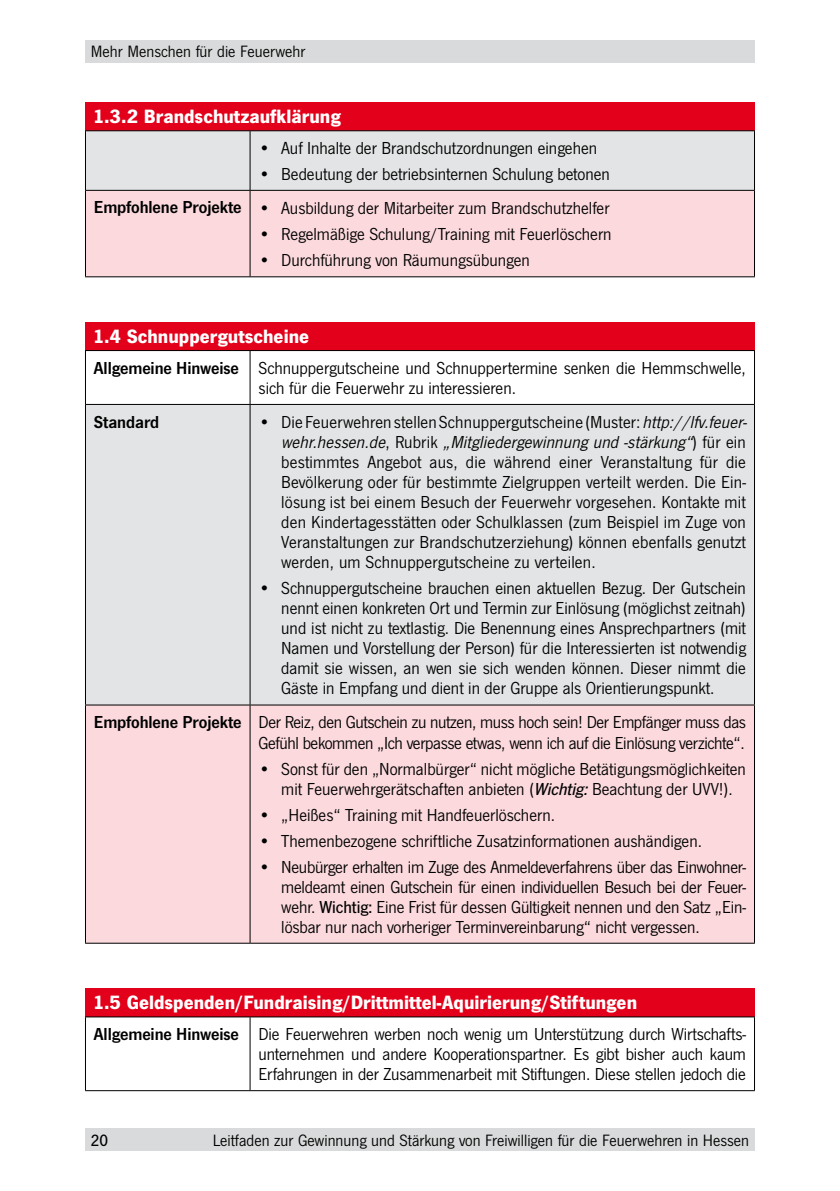
<style>
.page{position:relative;width:840px;height:1191px;background:#fff}
.page>*{position:absolute;margin:0;border:0;box-sizing:border-box;transform-origin:0 0}
.t1{font:700 20px "News Got T";color:#fff}
.t2{font:18px/20px "News Got T";color:#000;text-align:justify}
.t3{font:18px/20px "News Got T";letter-spacing:-.02em;color:#000;text-align:right}
.t4{font:600 18px "News Got T";letter-spacing:-.005em;color:#000}
.t5{font:17px "News Got T";color:#000}
.t6{font:500 17px "News Got T";color:#000}
.s1{font-weight:600}
.s2{font-style:italic}
.s3{font-weight:500;font-style:italic}
.s4{font-weight:500}
</style>
<div class="page">
<div style="left:85px;top:1128px;width:669px;height:23px;background:#d9dadb"></div>
<div style="left:85px;top:40px;width:669px;height:22px;background:#d9dadb"></div>
<div style="left:85px;top:102px;width:669px;height:28px;background:#e2001a"></div>
<div style="left:85px;top:322px;width:669px;height:28px;background:#e2001a"></div>
<div style="left:85px;top:988px;width:669px;height:28px;background:#e2001a"></div>
<div style="left:86px;top:131px;width:667px;height:59px;background:#e3e4e5"></div>
<div style="left:86px;top:191px;width:667px;height:85px;background:#fbd9dd"></div>
<hr style="left:85px;top:130px;width:165px;height:1px;background:#000">
<hr style="left:85px;top:131px;width:1px;height:59px;background:#000">
<hr style="left:250px;top:130px;width:504px;height:1px;background:#000">
<hr style="left:249px;top:131px;width:1px;height:59px;background:#000">
<hr style="left:753px;top:131px;width:1px;height:59px;background:#000">
<hr style="left:85px;top:190px;width:165px;height:1px;background:#000">
<hr style="left:85px;top:191px;width:1px;height:85px;background:#000">
<hr style="left:250px;top:190px;width:504px;height:1px;background:#000">
<hr style="left:249px;top:191px;width:1px;height:85px;background:#000">
<hr style="left:753px;top:191px;width:1px;height:85px;background:#000">
<hr style="left:85px;top:276px;width:165px;height:1px;background:#000">
<hr style="left:250px;top:276px;width:504px;height:1px;background:#000">
<div style="left:86px;top:405px;width:667px;height:299px;background:#e3e4e5"></div>
<div style="left:86px;top:705px;width:667px;height:238px;background:#fbd9dd"></div>
<hr style="left:85px;top:350px;width:165px;height:1px;background:#000">
<hr style="left:85px;top:351px;width:1px;height:53px;background:#000">
<hr style="left:250px;top:350px;width:504px;height:1px;background:#000">
<hr style="left:249px;top:351px;width:1px;height:53px;background:#000">
<hr style="left:753px;top:351px;width:1px;height:53px;background:#000">
<hr style="left:85px;top:404px;width:165px;height:1px;background:#000">
<hr style="left:85px;top:405px;width:1px;height:299px;background:#000">
<hr style="left:250px;top:404px;width:504px;height:1px;background:#000">
<hr style="left:249px;top:405px;width:1px;height:299px;background:#000">
<hr style="left:753px;top:405px;width:1px;height:299px;background:#000">
<hr style="left:85px;top:704px;width:165px;height:1px;background:#000">
<hr style="left:85px;top:705px;width:1px;height:238px;background:#000">
<hr style="left:250px;top:704px;width:504px;height:1px;background:#000">
<hr style="left:249px;top:705px;width:1px;height:238px;background:#000">
<hr style="left:753px;top:705px;width:1px;height:238px;background:#000">
<hr style="left:85px;top:943px;width:165px;height:1px;background:#000">
<hr style="left:250px;top:943px;width:504px;height:1px;background:#000">
<hr style="left:85px;top:1016px;width:165px;height:1px;background:#000">
<hr style="left:85px;top:1017px;width:1px;height:73px;background:#000">
<hr style="left:250px;top:1016px;width:504px;height:1px;background:#000">
<hr style="left:249px;top:1017px;width:1px;height:73px;background:#000">
<hr style="left:753px;top:1017px;width:1px;height:73px;background:#000">
<hr style="left:85px;top:1090px;width:165px;height:1px;background:#000">
<hr style="left:250px;top:1090px;width:504px;height:1px;background:#000">
<p class="t5" style="left:91px;top:42px;width:216px">Mehr Menschen für die Feuerwehr</p>
<p class="t1" style="left:93px;top:104px;width:249px">1.3.2 Brandschutzaufklärung</p>
<p class="t2" style="left:258px;top:138px;width:340px">• Auf Inhalte der Brandschutzordnungen eingehen</p>
<p class="t2" style="left:94px;top:157px;width:517px;line-height:33.6px;text-align:right">• Bedeutung der betriebsinternen Schulung betonen<br><span class="s1">Empfohlene Projekte</span> • Ausbildung der Mitarbeiter zum Brandschutzhelfer</p>
<p class="t2" style="left:258px;top:223px;width:354px">• Regelmäßige Schulung/Training mit Feuerlöschern</p>
<p class="t2" style="left:258px;top:249px;width:273px">• Durchführung von Räumungsübungen</p>
<p class="t1" style="left:93px;top:324px;width:218px">1.4 Schnuppergutscheine</p>
<p class="t2" style="left:258px;top:358px;width:488px;text-indent:-164px"><span class="s1">Allgemeine Hinweise</span> Schnuppergutscheine und Schnuppertermine senken die Hemmschwelle, sich für die Feuerwehr zu interessieren.</p>
<p class="t4" style="left:94px;top:411px;width:67px">Standard</p>
<p class="t2" style="left:281px;top:411px;width:470px;text-align:left;text-indent:-23px">• Die Feuerwehren stellen Schnuppergutscheine (Muster: <span class="s2">http://lfv.feuer&shy;wehr.hessen.de</span>, R u b r i k <span class="s2">„Mitgliedergewinnung und -stärkung“</span>) f ü r e i n bestimmtes Angebot aus, die während einer Veranstaltung für die Bevölkerung oder für bestimmte Zielgruppen verteilt werden. Die Ein&shy;lösung ist bei einem Besuch der Feuerwehr vorgesehen. Kontakte mit den Kindertagesstätten oder Schulklassen (zum Beispiel im Zuge von Veranstaltungen zur Brandschutzerziehung) können ebenfalls genutzt werden, um Schnuppergutscheine zu verteilen.</p>
<p class="t2" style="left:281px;top:577px;width:466px;text-indent:-23px">• Schnuppergutscheine brauchen einen aktuellen Bezug. Der Gutschein nennt einen konkreten Ort und Termin zur Einlösung (möglichst zeitnah) und ist nicht zu textlastig. Die Benennung eines Ansprechpartners (mit Namen und Vorstellung der Person) für die Interessierten ist notwendig damit sie wissen, an wen sie sich wenden können. Dieser nimmt die Gäste in Empfang und dient in der Gruppe als Orientierungspunkt.</p>
<p class="t3" style="left:94px;top:712px;width:653px"><span class="s1">Empfohlene Projekte</span> Der Reiz, den Gutschein zu nutzen, muss hoch sein! Der Empfänger muss das<br>Gefühl bekommen „Ich verpasse etwas, wenn ich auf die Einlösung verzichte“.</p>
<p class="t2" style="left:258px;top:758px;width:488px;text-align:center">• Sonst für den „Normalbürger“ nicht mögliche Betätigungsmöglichkeiten mit Feuerwehrgerätschaften anbieten (<span class="s3">Wichtig:</span>Beachtung der UVV!).</p>
<p class="t2" style="left:258px;top:804px;width:298px">• „Heißes“ Training mit Handfeuerlöschern.</p>
<p class="t2" style="left:258px;top:830px;width:444px">• Themenbezogene schriftliche Zusatzinformationen aushändigen.</p>
<p class="t2" style="left:281px;top:856px;width:466px;text-indent:-23px">• Neubürger erhalten im Zuge des Anmeldeverfahrens über das Einwohner&shy;meldeamt einen Gutschein für einen individuellen Besuch bei der Feuer&shy;wehr. <span class="s4">Wichtig:</span> Eine Frist für dessen Gültigkeit nennen und den Satz „Ein&shy;lösbar nur nach vorheriger Terminvereinbarung“ nicht vergessen.</p>
<p class="t1" style="left:93px;top:990px;width:545px">1.5 Geldspenden/Fundraising/Drittmittel-Aquirierung/Stiftungen</p>
<p class="t2" style="left:258px;top:1024px;width:488px;text-indent:-164px"><span class="s1">Allgemeine Hinweise</span> Die Feuerwehren werben noch wenig um Unterstützung durch Wirtschafts&shy;unternehmen und andere Kooperationspartner. Es gibt bisher auch kaum Erfahrungen in der Zusammenarbeit mit Stiftungen. Diese stellen jedoch die</p>
<p class="t6" style="left:91px;top:1130px;width:19px">20</p>
<p class="t5" style="left:212px;top:1130px;width:537px">Leitfaden zur Gewinnung und Stärkung von Freiwilligen für die Feuerwehren in Hessen</p>
</div>
